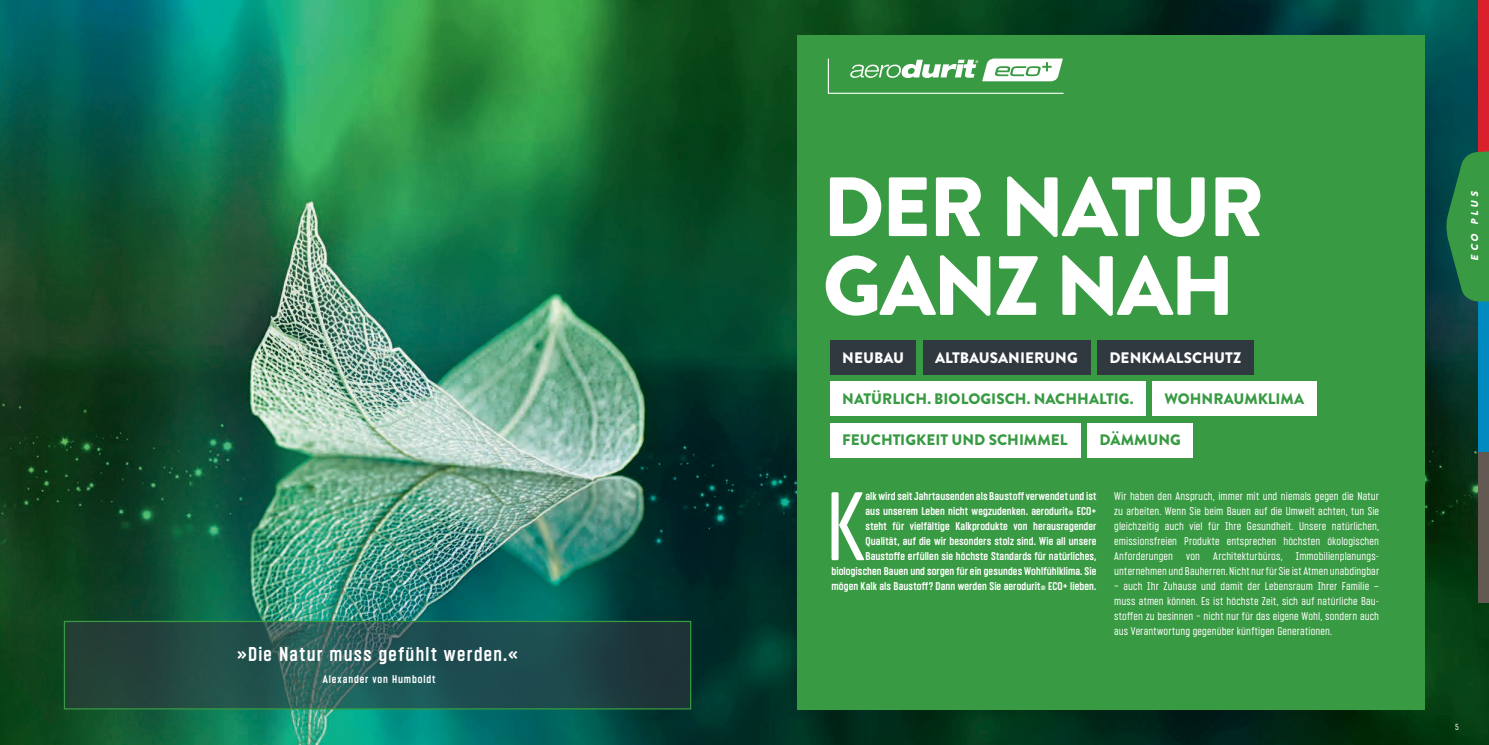
<style>
.page{position:relative;width:1489px;height:745px;background:#fff}
.page>*{position:absolute;margin:0;border:0;box-sizing:border-box;transform-origin:0 0}
.t1{font:97px "Vin Sans Pro";color:#fff}
.t2{font:900 83.75px/78.8px "Brandon Grotesque";letter-spacing:-.03em;color:#fff}
.t3{font:700 20px "Vin Sans Pro";letter-spacing:.065em;color:#fff}
.t4{font:900 15.25px "Brandon Grotesque";color:#389a42}
.t5{font:900 15.25px "Brandon Grotesque";letter-spacing:.005em;color:#fff}
.t6{font:11.25px/15px "Vin Sans Pro";letter-spacing:.01em;color:#fff;text-align:justify}
.t7{font:700 11.25px/15px "Vin Sans Pro";letter-spacing:.01em;color:#fff;text-align:right}
.t8{font:700 11.25px "Vin Sans Pro";letter-spacing:.08em;color:#fff}
.t9{font:italic 900 10px "Brandon Grotesque";color:#fff}
.t10{font:8.75px "Vin Sans Pro";color:#fff}
.s1{font-size:6.25px}
</style>
<div class="page">
<img style="left:0;top:0;width:1488px;height:744px">
<div style="left:797px;top:35px;width:627px;height:674px;background:#389a42"></div>
<svg style="left:66px;top:622px;width:623px;height:85px;background:#224b49"></svg>
<div style="left:64px;top:620px;width:627px;height:89px;border:1px solid #389a42"></div>
<div style="left:830px;top:340px;width:86px;height:34px;background:#313940"></div>
<div style="left:830px;top:381px;width:315px;height:34px;background:#fff"></div>
<div style="left:1152px;top:381px;width:164px;height:34px;background:#fff"></div>
<div style="left:923px;top:340px;width:167px;height:34px;background:#313940"></div>
<div style="left:1097px;top:340px;width:156px;height:34px;background:#313940"></div>
<div style="left:830px;top:423px;width:250px;height:34px;background:#fff"></div>
<div style="left:1087px;top:423px;width:106px;height:34px;background:#fff"></div>
<svg style="left:827px;top:58px;width:237px;height:36px"></svg>
<div style="left:1478px;top:0;width:10px;height:163px;background:#da202d"></div>
<div style="left:1478px;top:301px;width:10px;height:150px;background:#008abf"></div>
<div style="left:1478px;top:451px;width:10px;height:151px;background:#625953"></div>
<svg style="left:1444px;top:151px;width:44px;height:150px;background:#2a8343"></svg>
<h3 class="t3" style="left:237px;top:642px;width:282px">»Die Natur muss gefühlt werden.«</h3>
<p class="t8" style="left:323px;top:673px;width:114px">Alexander von Humboldt</p>
<h2 class="t2" style="left:822px;top:169px;width:443px">DER NATUR<br>GANZ NAH</h2>
<h3 class="t5" style="left:842px;top:346px;width:63px">NEUBAU</h3>
<h3 class="t4" style="left:842px;top:388px;width:293px">NATÜRLICH. BIOLOGISCH. NACHHALTIG.</h3>
<h3 class="t4" style="left:1164px;top:388px;width:141px">WOHNRAUMKLIMA</h3>
<h3 class="t5" style="left:935px;top:346px;width:144px">ALTBAUSANIERUNG</h3>
<h3 class="t5" style="left:1109px;top:346px;width:133px">DENKMALSCHUTZ</h3>
<h3 class="t4" style="left:842px;top:429px;width:227px">FEUCHTIGKEIT UND SCHIMMEL</h3>
<h3 class="t4" style="left:1099px;top:429px;width:83px">DÄMMUNG</h3>
<p class="t7" style="left:831px;top:488px;width:266px">alk wird seit Jahrtausenden als Baustoff verwendet und ist<br>aus unserem Leben nicht wegzudenken. aerodurit<span class="s1">®</span> ECO+<br>steht für vielfältige Kalkprodukte von herausragender Qualität, auf die wir besonders stolz sind. Wie all unsere Baustoffe erfüllen sie höchste Standards für natürliches, biologischen Bauen und sorgen für ein gesundes Wohlfühlklima. Sie mögen Kalk als Baustoff? Dann werden Sie aerodurit<span class="s1">®</span> ECO+ lieben.</p>
<p class="t6" style="left:1114px;top:488px;width:266px">Wir haben den Anspruch, immer mit und niemals gegen die Natur zu arbeiten. Wenn Sie beim Bauen auf die Umwelt achten, tun Sie gleichzeitig auch viel für Ihre Gesundheit. Unsere natürlichen, emissionsfreien Produkte entsprechen höchsten ökologischen Anforderungen von Architekturbüros, Immobilienplanungs&shy;unternehmen und Bauherren. Nicht nur für Sie ist Atmen unabdingbar − auch Ihr Zuhause und damit der Lebensraum Ihrer Familie – muss atmen können. Es ist höchste Zeit, sich auf natürliche Bau&shy;stoffen zu besinnen − nicht nur für das eigene Wohl, sondern auch aus Verantwortung gegenüber künftigen Generationen.</p>
<h1 class="t1" style="left:825px;top:475px;width:42px">K</h1>
<p class="t9" style="left:1467px;top:260px;width:73px;rotate:-90deg">ECO PLUS</p>
<p class="t10" style="left:1454px;top:722px;width:5px">5</p>
</div>
